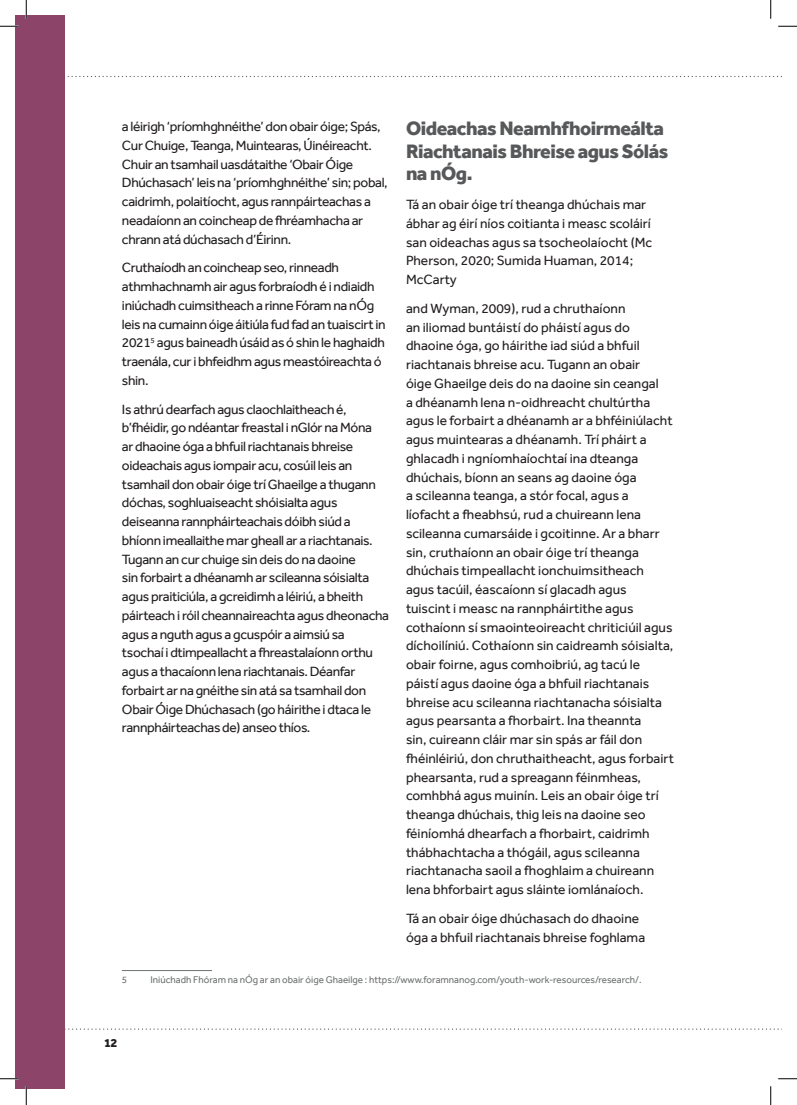
<style>
.page{position:relative;width:797px;height:1105px;background:#fff}
.page>*{position:absolute;margin:0;border:0;box-sizing:border-box;transform-origin:0 0}
.Body{font:800 20px/22.5px "Effra";letter-spacing:-.025em;color:#57585a}
.Body-2{font:13.75px/18.8px "Effra";color:#231f20}
.Body-3{font:13.75px/18.8px "Effra";letter-spacing:-.025em;color:#231f20}
.t1{font:800 12.5px "Effra";color:#231f20}
.t2{font:10px "Effra";color:#6e7270}
</style>
<div class="page">
<svg style="left:65px;top:1028px;width:714px;height:2px"></svg>
<svg style="left:67px;top:76px;width:714px;height:1px"></svg>
<div style="left:16px;top:16px;width:49px;height:1073px;background:#8d4469"></div>
<hr style="left:122px;top:970px;width:90px;height:1px;background:#6e7270">
<svg style="left:0;top:25px;width:19px;height:2px"></svg>
<svg style="left:778px;top:25px;width:19px;height:2px"></svg>
<svg style="left:0;top:1078px;width:19px;height:1px"></svg>
<svg style="left:778px;top:1078px;width:19px;height:1px"></svg>
<svg style="left:25px;top:0;width:2px;height:19px"></svg>
<svg style="left:25px;top:1086px;width:2px;height:19px"></svg>
<svg style="left:770px;top:0;width:1px;height:19px"></svg>
<svg style="left:770px;top:1086px;width:1px;height:19px"></svg>
<p class="Body-3" style="left:122px;top:117px;width:267px">a léirigh ‘príomhghnéithe’ don obair óige; Spás, Cur Chuige, Teanga, Muintearas, Úinéireacht.<br>Chuir an tsamhail uasdátaithe ‘Obair Óige Dhúchasach’ leis na ‘príomhghnéithe’ sin; pobal, caidrimh, polaitíocht, agus rannpáirteachas a neadaíonn an coincheap de fhréamhacha ar chrann atá dúchasach d’Éirinn.</p>
<p class="Body-3" style="left:122px;top:258px;width:265px">Cruthaíodh an coincheap seo, rinneadh athmhachnamh air agus forbraíodh é i ndiaidh iniúchadh cuimsitheach a rinne Fóram na nÓg leis na cumainn óige áitiúla fud fad an tuaiscirt in 2021<sup>5</sup> agus baineadh úsáid as ó shin le haghaidh traenála, cur i bhfeidhm agus meastóireachta ó shin.</p>
<p class="Body-3" style="left:122px;top:399px;width:269px">Is athrú dearfach agus claochlaitheach é, b’fhéidir, go ndéantar freastal i nGlór na Móna<br>ar dhaoine óga a bhfuil riachtanais bhreise oideachais agus iompair acu, cosúil leis an tsamhail don obair óige trí Ghaeilge a thugann dóchas, soghluaiseacht shóisialta agus deiseanna rannpháirteachais dóibh siúd a bhíonn imeallaithe mar gheall ar a riachtanais.<br>Tugann an cur chuige sin deis do na daoine<br>sin forbairt a dhéanamh ar scileanna sóisialta agus praiticiúla, a gcreidimh a léiriú, a bheith páirteach i róil cheannaireachta agus dheonacha agus a nguth agus a gcuspóir a aimsiú sa tsochaí i dtimpeallacht a fhreastalaíonn orthu agus a thacaíonn lena riachtanais. Déanfar forbairt ar na gnéithe sin atá sa tsamhail don Obair Óige Dhúchasach (go háirithe i dtaca le rannpháirteachas de) anseo thíos.</p>
<p class="Body" style="left:406px;top:117px;width:264px">Oideachas Neamhfhoirmeálta<br>Riachtanais Bhreise agus Sólás na nÓg.</p>
<p class="Body-2" style="left:406px;top:195px;width:248px">Tá an obair óige trí theanga dhúchais mar ábhar ag éirí níos coitianta i measc scoláirí san oideachas agus sa tsocheolaíocht (Mc Pherson, 2020; Sumida Huaman, 2014; McCarty</p>
<p class="Body-2" style="left:406px;top:299px;width:269px">and Wyman, 2009), rud a chruthaíonn<br>an iliomad buntáistí do pháistí agus do dhaoine óga, go háirithe iad siúd a bhfuil riachtanais bhreise acu. Tugann an obair<br>óige Ghaeilge deis do na daoine sin ceangal<br>a dhéanamh lena n-oidhreacht chultúrtha agus le forbairt a dhéanamh ar a bhféiniúlacht agus muintearas a dhéanamh. Trí pháirt a ghlacadh i ngníomhaíochtaí ina dteanga dhúchais, bíonn an seans ag daoine óga<br>a scileanna teanga, a stór focal, agus a líofacht a fheabhsú, rud a chuireann lena scileanna cumarsáide i gcoitinne. Ar a bharr sin, cruthaíonn an obair óige trí theanga dhúchais timpeallacht ionchuimsitheach agus tacúil, éascaíonn sí glacadh agus tuiscint i measc na rannpháirtithe agus cothaíonn sí smaointeoireacht chriticiúil agus díchoilíniú. Cothaíonn sin caidreamh sóisialta, obair foirne, agus comhoibriú, ag tacú le páistí agus daoine óga a bhfuil riachtanais bhreise acu scileanna riachtanacha sóisialta agus pearsanta a fhorbairt. Ina theannta<br>sin, cuireann cláir mar sin spás ar fáil don fhéinléiriú, don chruthaitheacht, agus forbairt phearsanta, rud a spreagann féinmheas, comhbhá agus muinín. Leis an obair óige trí theanga dhúchais, thig leis na daoine seo féiníomhá dhearfach a fhorbairt, caidrimh thábhachtacha a thógáil, agus scileanna riachtanacha saoil a fhoghlaim a chuireann lena bhforbairt agus sláinte iomlánaíoch.</p>
<p class="Body-2" style="left:406px;top:909px;width:241px">Tá an obair óige dhúchasach do dhaoine óga a bhfuil riachtanais bhreise foghlama</p>
<p class="t2" style="left:122px;top:974px;width:7px">5</p>
<p class="t2" style="left:150px;top:974px;width:493px">Iniúchadh Fhóram na nÓg ar an obair óige Ghaeilge : https://www.foramnanog.com/youth-work-resources/research/.</p>
<p class="t1" style="left:104px;top:1035px;width:15px">12</p>
</div>
